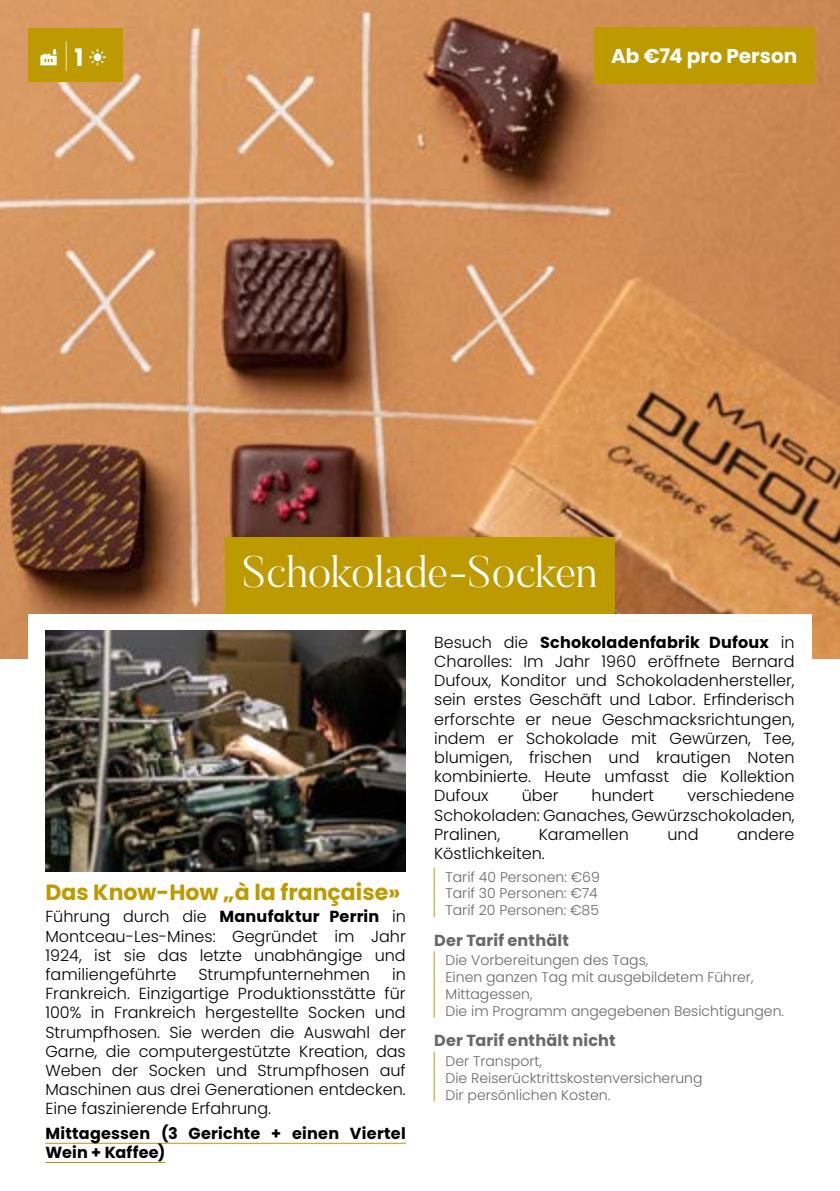
<style>
.page{position:relative;width:840px;height:1191px;background:#fff}
.page>*{position:absolute;margin:0;border:0;box-sizing:border-box;transform-origin:0 0}
.t1{font:300 44px "Butler";color:#fff}
.t2{font:100 34px "Poppins";color:#fff}
.t3{font:700 22px "Poppins";color:#bd9a00}
.t4{font:700 20px "Poppins";color:#fff}
.t5{font:300 16px/19.2px "Poppins";color:#000;text-align:justify}
.t6{font:700 16px/19.2px "Poppins";letter-spacing:.015em;color:#000}
.t7{font:700 16px "Poppins";letter-spacing:.015em;color:#686868}
.t8{font:300 14px/16.8px "Poppins";color:#686868}
.s1{font-weight:700;font-size:24px}
.s2{font-weight:700}
</style>
<div class="page">
<img style="left:0;top:0;width:839px;height:658px">
<div style="left:225px;top:537px;width:389px;height:78px;background:#bd9a00"></div>
<div style="left:28px;top:614px;width:783px;height:548px;background:#fff"></div>
<hr style="left:45px;top:1142px;width:360px;height:1px;background:#bd9a00">
<hr style="left:45px;top:1162px;width:120px;height:1px;background:#bd9a00">
<img style="left:45px;top:631px;width:360px;height:240px">
<hr style="left:433px;top:867px;width:1px;height:50px;background:#bd9a00">
<hr style="left:433px;top:951px;width:1px;height:66px;background:#bd9a00">
<hr style="left:433px;top:1052px;width:1px;height:49px;background:#bd9a00">
<div style="left:593px;top:27px;width:221px;height:56px;background:#bd9a00"></div>
<div style="left:28px;top:28px;width:95px;height:54px;background:#bd9a00"></div>
<svg style="left:40px;top:49px;width:17px;height:16px"></svg>
<svg style="left:89px;top:49px;width:17px;height:17px"></svg>
<h2 class="t2" style="left:63px;top:36px;width:22px">| <span class="s1">1</span></h2>
<p class="t4" style="left:610px;top:44px;width:188px">Ab €74 pro Person</p>
<h1 class="t1" style="left:242px;top:544px;width:356px">Schokolade-Socken</h1>
<h3 class="t3" style="left:45px;top:879px;width:356px">Das Know-How „à la française»</h3>
<p class="t5" style="left:45px;top:907px;width:362px">Führung durch die <span class="s2">Manufaktur Perrin</span> in Montceau-Les-Mines: Gegründet im Jahr 1924, ist sie das letzte unabhängige und familiengeführte</p>
<p class="t5" style="left:198px;top:964px;width:173px">Strumpfunternehmen</p>
<p class="t5" style="left:45px;top:964px;width:362px;text-indent:346px">in Frankreich. Einzigartige Produktionsstätte für 100% in Frankreich hergestellte Socken und Strumpfhosen. Sie werden die Auswahl der Garne, die computergestützte Kreation, das Weben der Socken und Strumpfhosen auf Maschinen aus drei Generationen entdecken.<br>Eine faszinierende Erfahrung.</p>
<p class="t6" style="left:45px;top:1124px;width:361px">Mittagessen (3 Gerichte + einen Viertel<br>Wein + Kaffee)</p>
<p class="t5" style="left:434px;top:632px;width:362px">Besuch die <span class="s2">Schokoladenfabrik Dufoux</span> in Charolles: Im Jahr 1960 eröffnete Bernard Dufoux, Konditor und Schokoladenhersteller, sein erstes Geschäft und Labor. Erfinderisch erforschte er neue Geschmacksrichtungen, indem er Schokolade mit Gewürzen, Tee, blumigen, frischen und krautigen Noten kombinierte. Heute umfasst die Kollektion Dufoux</p>
<p class="t5" style="left:434px;top:786px;width:362px;text-indent:253px">verschiedene Schokoladen: Ganaches, Gewürzschokoladen, Pralinen,</p>
<p class="t5" style="left:521px;top:786px;width:38px">über</p>
<p class="t5" style="left:591px;top:786px;width:64px">hundert</p>
<p class="t5" style="left:538px;top:824px;width:92px">Karamellen</p>
<p class="t5" style="left:667px;top:824px;width:33px">und</p>
<p class="t5" style="left:736px;top:824px;width:59px">andere</p>
<p class="t5" style="left:434px;top:844px;width:112px">Köstlichkeiten.</p>
<p class="t8" style="left:445px;top:868px;width:156px">Tarif 40 Personen: €69<br>Tarif 30 Personen: €74<br>Tarif 20 Personen: €85</p>
<p class="t7" style="left:434px;top:930px;width:136px">Der Tarif enthält</p>
<p class="t8" style="left:445px;top:952px;width:340px">Die Vorbereitungen des Tags,<br>Einen ganzen Tag mit ausgebildetem Führer, Mittagessen,<br>Die im Programm angegebenen Besichtigungen.</p>
<p class="t7" style="left:434px;top:1031px;width:183px">Der Tarif enthält nicht</p>
<p class="t8" style="left:445px;top:1052px;width:258px">Der Transport,<br>Die Reiserücktrittskostenversicherung<br>Dir persönlichen Kosten.</p>
</div>
